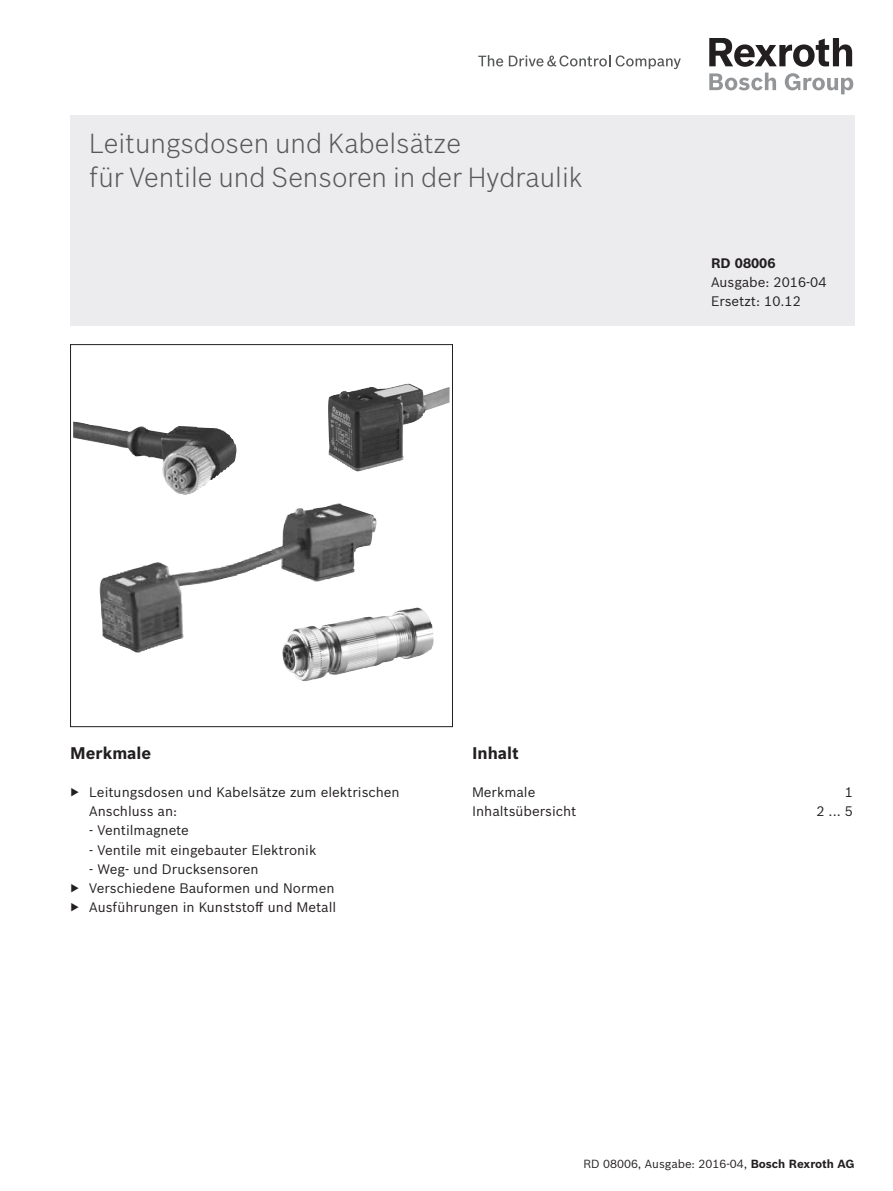
<style>
.page{position:relative;width:893px;height:1191px;background:#fff}
.page>*{position:absolute;margin:0;border:0;box-sizing:border-box;transform-origin:0 0}
.t1{font:300 27px/33.5px "Bosch Sans";color:#57585a}
.t2{font:700 16.5px "Bosch Sans";color:#231f20}
.t3{font:13.5px/19.2px "Bosch Sans";color:#231f20}
.t4{font:700 13.5px "Bosch Sans";color:#231f20}
.t5{font:11.55px "Bosch Sans";color:#231f20}
.s1{font-weight:700}
</style>
<div class="page">
<div style="left:70px;top:115px;width:785px;height:210px;background:#ececee"></div>
<svg style="left:616px;top:55px;width:65px;height:14px"></svg>
<svg style="left:509px;top:55px;width:101px;height:11px"></svg>
<svg style="left:479px;top:55px;width:24px;height:11px"></svg>
<svg style="left:709px;top:73px;width:67px;height:17px"></svg>
<svg style="left:785px;top:73px;width:68px;height:21px"></svg>
<svg style="left:709px;top:38px;width:143px;height:29px"></svg>
<div style="left:70px;top:344px;width:383px;height:383px;border:1px solid #231f20"></div>
<img style="left:282px;top:607px;width:152px;height:74px">
<img style="left:73px;top:421px;width:164px;height:74px">
<img style="left:328px;top:383px;width:122px;height:89px">
<img style="left:99px;top:503px;width:278px;height:151px">
<h1 class="t1" style="left:89px;top:125px;width:495px">Leitungsdosen und Kabelsätze<br>für Ventile und Sensoren in der Hydraulik</h1>
<p class="t4" style="left:711px;top:253px;width:66px">RD 08006</p>
<p class="t3" style="left:711px;top:272px;width:117px">Ausgabe: 2016-04<br>Ersetzt: 10.12</p>
<p class="t2" style="left:70px;top:740px;width:83px">Merkmale</p>
<p class="t3" style="left:89px;top:782px;width:312px;text-indent:-19px">▶ Leitungsdosen und Kabelsätze zum elektrischen<br>Anschluss an:</p>
<p class="t3" style="left:89px;top:820px;width:101px">- Ventilmagnete</p>
<p class="t3" style="left:89px;top:839px;width:229px">- Ventile mit eingebauter Elektronik</p>
<p class="t3" style="left:70px;top:858px;width:268px;text-indent:19px">- Weg- und Drucksensoren<br>▶ Verschiedene Bauformen und Normen ▶ Ausführungen in Kunststoff und Metall</p>
<p class="t2" style="left:472px;top:740px;width:48px">Inhalt</p>
<p class="t3" style="left:472px;top:782px;width:65px">Merkmale</p>
<p class="t3" style="left:845px;top:782px;width:10px">1</p>
<p class="t3" style="left:472px;top:801px;width:106px">Inhaltsübersicht</p>
<p class="t3" style="left:816px;top:801px;width:38px">2 ... 5</p>
<p class="t5" style="left:583px;top:1154px;width:273px">RD 08006, Ausgabe: 2016-04, <span class="s1">Bosch Rexroth AG</span></p>
</div>
